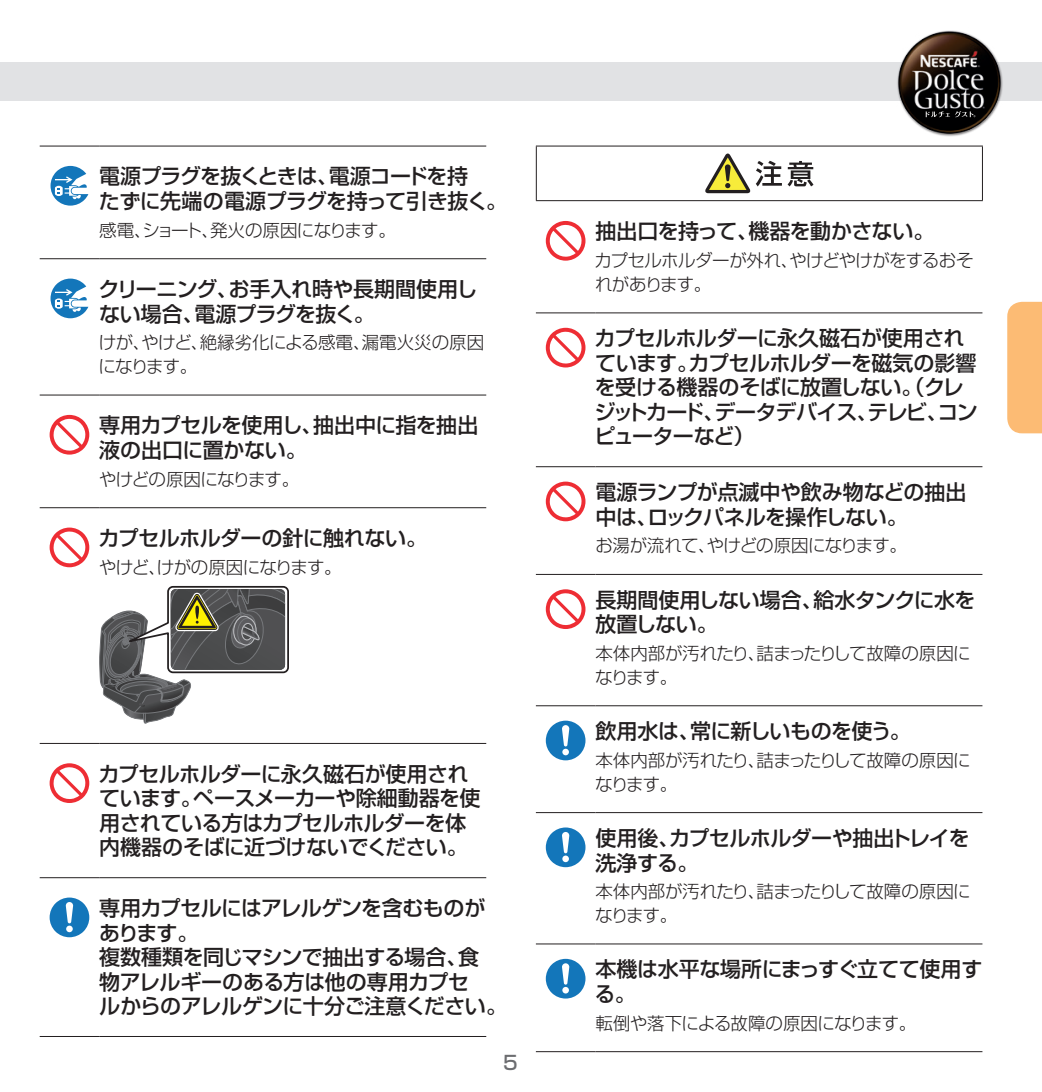
<style>
.page{position:relative;width:1042px;height:1092px;background:#fff}
.page>*{position:absolute;margin:0;border:0;box-sizing:border-box;transform-origin:0 0}
.t1{font:500 21px/24.5px "Shin Go Pro";letter-spacing:-.03em;color:#231f20}
.t2{font:500 21px/24.5px "Shin Go Pro";letter-spacing:-.01em;color:#231f20}
.t3{font:500 19.25px "Shin Go Pro";color:#6c6d70}
.t4{font:300 17.5px/23.6px "Shin Go Pro";letter-spacing:-.035em;color:#231f20}
</style>
<div class="page">
<div style="left:0;top:63px;width:1042px;height:38px;background:#e1e2e4"></div>
<img style="left:890px;top:30px;width:113px;height:106px">
<svg style="left:925px;top:110px;width:51px;height:8px"></svg>
<div style="left:1007px;top:302px;width:35px;height:131px;background:#fcbb74"></div>
<hr style="left:40px;top:146px;width:59px;height:1px;background:#231f20">
<hr style="left:99px;top:146px;width:387px;height:1px;background:#231f20">
<hr style="left:40px;top:258px;width:59px;height:1px;background:#231f20">
<hr style="left:99px;top:258px;width:387px;height:1px;background:#231f20">
<hr style="left:40px;top:394px;width:59px;height:1px;background:#231f20">
<hr style="left:99px;top:394px;width:387px;height:1px;background:#231f20">
<hr style="left:40px;top:507px;width:59px;height:1px;background:#231f20">
<hr style="left:99px;top:507px;width:387px;height:1px;background:#231f20">
<hr style="left:40px;top:743px;width:59px;height:1px;background:#231f20">
<hr style="left:99px;top:743px;width:387px;height:1px;background:#231f20">
<hr style="left:40px;top:877px;width:59px;height:1px;background:#231f20">
<hr style="left:99px;top:877px;width:387px;height:1px;background:#231f20">
<hr style="left:40px;top:1035px;width:59px;height:1px;background:#231f20">
<hr style="left:99px;top:1035px;width:387px;height:1px;background:#231f20">
<svg style="left:51px;top:166px;width:37px;height:39px"></svg>
<svg style="left:51px;top:278px;width:37px;height:40px"></svg>
<svg style="left:50px;top:415px;width:39px;height:39px"></svg>
<svg style="left:50px;top:527px;width:39px;height:40px"></svg>
<svg style="left:100px;top:586px;width:189px;height:137px"></svg>
<svg style="left:50px;top:763px;width:39px;height:40px"></svg>
<svg style="left:50px;top:897px;width:39px;height:40px"></svg>
<hr style="left:536px;top:146px;width:447px;height:1px;background:#231f20">
<hr style="left:536px;top:146px;width:1px;height:54px;background:#231f20">
<hr style="left:982px;top:146px;width:1px;height:54px;background:#231f20">
<hr style="left:536px;top:200px;width:447px;height:1px;background:#231f20">
<svg style="left:705px;top:153px;width:108px;height:40px"></svg>
<hr style="left:536px;top:1051px;width:59px;height:1px;background:#231f20">
<hr style="left:536px;top:312px;width:59px;height:1px;background:#231f20">
<hr style="left:595px;top:312px;width:387px;height:1px;background:#231f20">
<hr style="left:536px;top:466px;width:59px;height:1px;background:#231f20">
<hr style="left:595px;top:466px;width:387px;height:1px;background:#231f20">
<hr style="left:536px;top:574px;width:59px;height:1px;background:#231f20">
<hr style="left:595px;top:574px;width:387px;height:1px;background:#231f20">
<hr style="left:536px;top:705px;width:59px;height:1px;background:#231f20">
<hr style="left:595px;top:705px;width:387px;height:1px;background:#231f20">
<hr style="left:595px;top:812px;width:387px;height:1px;background:#231f20">
<hr style="left:536px;top:812px;width:59px;height:1px;background:#231f20">
<hr style="left:595px;top:943px;width:387px;height:1px;background:#231f20">
<hr style="left:595px;top:1051px;width:387px;height:1px;background:#231f20">
<hr style="left:536px;top:943px;width:59px;height:1px;background:#231f20">
<svg style="left:546px;top:221px;width:39px;height:40px"></svg>
<svg style="left:546px;top:328px;width:39px;height:39px"></svg>
<svg style="left:546px;top:481px;width:39px;height:40px"></svg>
<svg style="left:546px;top:589px;width:39px;height:40px"></svg>
<svg style="left:546px;top:720px;width:39px;height:40px"></svg>
<svg style="left:546px;top:827px;width:39px;height:40px"></svg>
<svg style="left:546px;top:958px;width:39px;height:40px"></svg>
<p class="t1" style="left:99px;top:162px;width:410px">電源プラグを抜くときは、電源コードを持<br>たずに先端の電源プラグを持って引き抜く。</p>
<p class="t4" style="left:99px;top:216px;width:298px">感電、ショート、発火の原因になります。</p>
<p class="t1" style="left:98px;top:274px;width:380px">クリーニング、お手入れ時や長期間使用しない場合、電源プラグを抜く。</p>
<p class="t4" style="left:99px;top:329px;width:387px">けが、やけど、絶縁劣化による感電、漏電火災の原因になります。</p>
<p class="t1" style="left:99px;top:410px;width:381px">専用カプセルを使用し、抽出中に指を抽出液の出口に置かない。</p>
<p class="t4" style="left:99px;top:465px;width:202px">やけどの原因になります。</p>
<p class="t1" style="left:98px;top:523px;width:330px">カプセルホルダーの針に触れない。</p>
<p class="t4" style="left:99px;top:553px;width:244px">やけど、けがの原因になります。</p>
<p class="t1" style="left:98px;top:759px;width:384px">カプセルホルダーに永久磁石が使用されています。ペースメーカーや除細動器を使用されている方はカプセルホルダーを体内機器のそばに近づけないでください。</p>
<p class="t1" style="left:99px;top:893px;width:409px">専用カプセルにはアレルゲンを含むものがあります。<br>複数種類を同じマシンで抽出する場合、食<br>物アレルギーのある方は他の専用カプセ<br>ルからのアレルゲンに十分ご注意ください。</p>
<p class="t3" style="left:503px;top:1046px;width:16px">5</p>
<p class="t1" style="left:595px;top:217px;width:340px">抽出口を持って、機器を動かさない。</p>
<p class="t4" style="left:594px;top:247px;width:380px">カプセルホルダーが外れ、やけどやけがをするおそれがあります。</p>
<p class="t1" style="left:594px;top:323px;width:385px">カプセルホルダーに永久磁石が使用されています。カプセルホルダーを磁気の影響を受ける機器のそばに放置しない。（クレジットカード、データデバイス、テレビ、コンピューターなど）</p>
<p class="t1" style="left:595px;top:477px;width:373px">電源ランプが点滅中や飲み物などの抽出中は、ロックパネルを操作しない。</p>
<p class="t4" style="left:595px;top:532px;width:313px">お湯が流れて、やけどの原因になります。</p>
<p class="t1" style="left:595px;top:585px;width:381px">長期間使用しない場合、給水タンクに水を放置しない。</p>
<p class="t4" style="left:595px;top:639px;width:377px">本体内部が汚れたり、詰まったりして故障の原因になります。</p>
<p class="t1" style="left:595px;top:716px;width:317px">飲用水は、常に新しいものを使う。</p>
<p class="t4" style="left:595px;top:746px;width:377px">本体内部が汚れたり、詰まったりして故障の原因になります。</p>
<p class="t1" style="left:595px;top:823px;width:376px">使用後、カプセルホルダーや抽出トレイを洗浄する。</p>
<p class="t4" style="left:595px;top:877px;width:377px">本体内部が汚れたり、詰まったりして故障の原因になります。</p>
<p class="t2" style="left:594px;top:954px;width:389px">本機は水平な場所にまっすぐ立てて使用する。</p>
<p class="t4" style="left:595px;top:1009px;width:322px">転倒や落下による故障の原因になります。</p>
</div>
